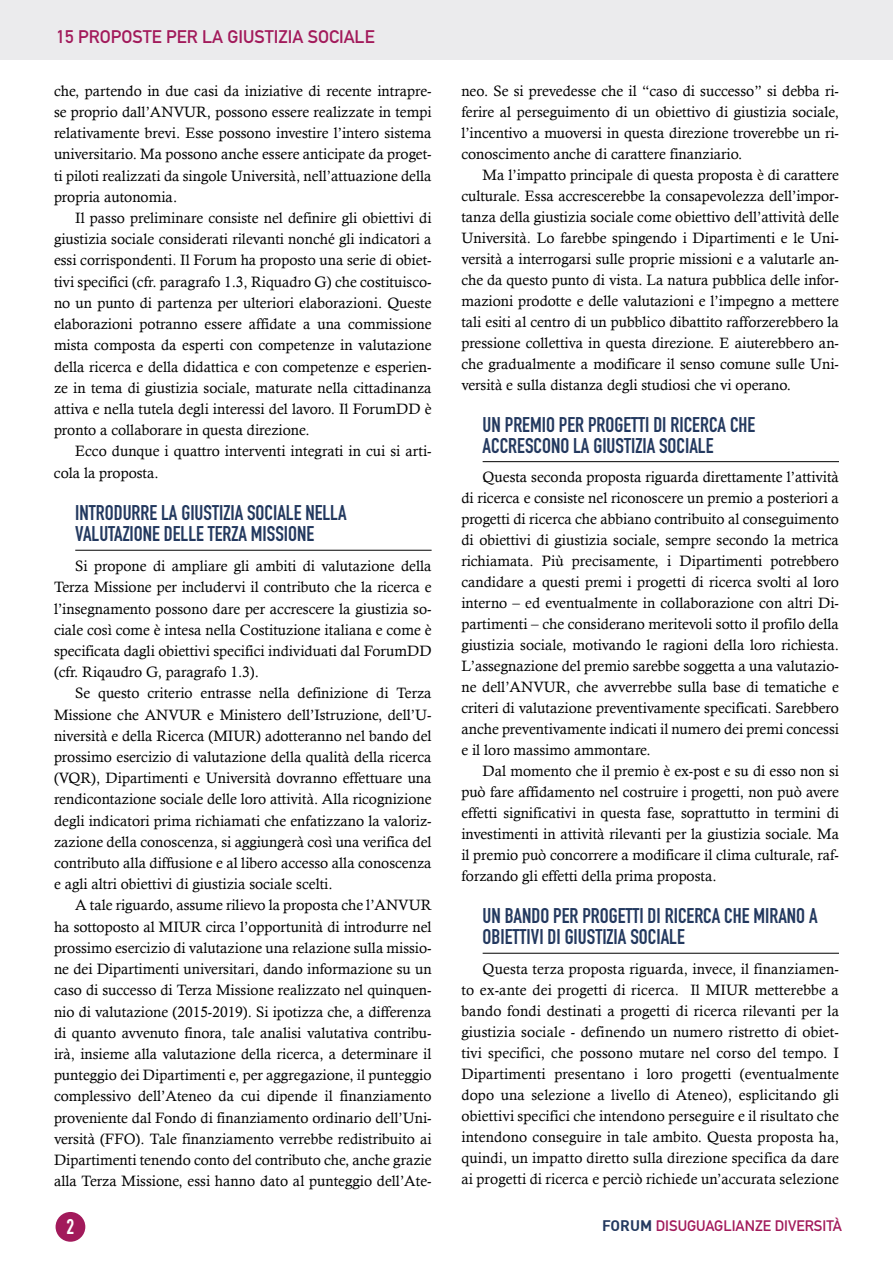
<style>
.page{position:relative;width:893px;height:1263px;background:#fff}
.page>*{position:absolute;margin:0;border:0;box-sizing:border-box;transform-origin:0 0}
.t1{font:21px/21px "DIN Engschrift Std";color:#23395f}
.t2{font:21px "DIN Engschrift Std";color:#fff}
.t3{font:18px "DIN Mittelschrift Std";color:#a21a5b}
.t4{font:15px/21.1px "Calisto";color:#000;text-align:justify}
.t5{font:15px "DIN Mittelschrift Std";color:#a21a5b}
.s1{font-family:"DIN";font-weight:700;color:#23395f}
</style>
<div class="page">
<div style="left:0;top:0;width:893px;height:60px;background:#ebebed"></div>
<div style="left:56px;top:1212px;width:29px;height:30px;background:#a21a5b;border-radius:50%"></div>
<hr style="left:75px;top:550px;width:357px;height:1px;background:#000">
<hr style="left:483px;top:461px;width:356px;height:1px;background:#000">
<hr style="left:483px;top:953px;width:356px;height:1px;background:#000">
<p class="t3" style="left:57px;top:26px;width:320px">15 PROPOSTE PER LA GIUSTIZIA SOCIALE</p>
<p class="t4" style="left:54px;top:80px;width:379px">che, partendo in due casi da iniziative di recente intrapre&shy;se proprio dall’ANVUR, possono essere realizzate in tempi relativamente brevi. Esse possono investire l’intero sistema universitario. Ma possono anche essere anticipate da proget&shy;ti piloti realizzati da singole Università, nell’attuazione della propria autonomia.</p>
<p class="t4" style="left:54px;top:207px;width:379px;text-indent:21px">Il passo preliminare consiste nel definire gli obiettivi di giustizia sociale considerati rilevanti nonché gli indicatori a essi corrispondenti. Il Forum ha proposto una serie di obiet&shy;tivi specifici (cfr. paragrafo 1.3, Riquadro G) che costituisco&shy;no un punto di partenza per ulteriori elaborazioni. Queste elaborazioni potranno essere affidate a una commissione mista composta da esperti con competenze in valutazione della ricerca e della didattica e con competenze e esperien&shy;ze in tema di giustizia sociale, maturate nella cittadinanza attiva e nella tutela degli interessi del lavoro. Il ForumDD è pronto a collaborare in questa direzione.</p>
<p class="t4" style="left:54px;top:440px;width:379px;text-indent:21px">Ecco dunque i quattro interventi integrati in cui si arti&shy;cola la proposta.</p>
<h1 class="t1" style="left:75px;top:502px;width:273px">INTRODURRE LA GIUSTIZIA SOCIALE NELLA<br>VALUTAZIONE DELLE TERZA MISSIONE</h1>
<p class="t4" style="left:54px;top:555px;width:379px;text-indent:21px">Si propone di ampliare gli ambiti di valutazione della Terza Missione per includervi il contributo che la ricerca e l’insegnamento possono dare per accrescere la giustizia so&shy;ciale così come è intesa nella Costituzione italiana e come è specificata dagli obiettivi specifici individuati dal ForumDD (cfr. Riqaudro G, paragrafo 1.3).</p>
<p class="t4" style="left:54px;top:682px;width:379px;text-indent:21px">Se questo criterio entrasse nella definizione di Terza Missione che ANVUR e Ministero dell’Istruzione, dell’U&shy;niversità e della Ricerca (MIUR) adotteranno nel bando del prossimo esercizio di valutazione della qualità della ricerca (VQR), Dipartimenti e Università dovranno effettuare una rendicontazione sociale delle loro attività. Alla ricognizione degli indicatori prima richiamati che enfatizzano la valoriz&shy;zazione della conoscenza, si aggiungerà così una verifica del contributo alla diffusione e al libero accesso alla conoscenza e agli altri obiettivi di giustizia sociale scelti.</p>
<p class="t4" style="left:54px;top:895px;width:379px;text-indent:21px">A tale riguardo, assume rilievo la proposta che l’ANVUR ha sottoposto al MIUR circa l’opportunità di introdurre nel prossimo esercizio di valutazione una relazione sulla missio&shy;ne dei Dipartimenti universitari, dando informazione su un caso di successo di Terza Missione realizzato nel quinquen&shy;nio di valutazione (2015-2019). Si ipotizza che, a differenza di quanto avvenuto finora, tale analisi valutativa contribu&shy;irà, insieme alla valutazione della ricerca, a determinare il punteggio dei Dipartimenti e, per aggregazione, il punteggio complessivo dell’Ateneo da cui dipende il finanziamento proveniente dal Fondo di finanziamento ordinario dell’Uni&shy;versità (FFO). Tale finanziamento verrebbe redistribuito ai Dipartimenti tenendo conto del contributo che, anche grazie alla Terza Missione, essi hanno dato al punteggio dell’Ate-</p>
<p class="t4" style="left:461px;top:80px;width:379px">neo. Se si prevedesse che il “caso di successo” si debba ri&shy;ferire al perseguimento di un obiettivo di giustizia sociale, l’incentivo a muoversi in questa direzione troverebbe un ri&shy;conoscimento anche di carattere finanziario.</p>
<p class="t4" style="left:461px;top:164px;width:379px;text-indent:21px">Ma l’impatto principale di questa proposta è di carattere culturale. Essa accrescerebbe la consapevolezza dell’impor&shy;tanza della giustizia sociale come obiettivo dell’attività delle Università. Lo farebbe spingendo i Dipartimenti e le Uni&shy;versità a interrogarsi sulle proprie missioni e a valutarle an&shy;che da questo punto di vista. La natura pubblica delle infor&shy;mazioni prodotte e delle valutazioni e l’impegno a mettere tali esiti al centro di un pubblico dibattito rafforzerebbero la pressione collettiva in questa direzione. E aiuterebbero an&shy;che gradualmente a modificare il senso comune sulle Uni&shy;versità e sulla distanza degli studiosi che vi operano.</p>
<h1 class="t1" style="left:483px;top:414px;width:274px">UN PREMIO PER PROGETTI DI RICERCA CHE<br>ACCRESCONO LA GIUSTIZIA SOCIALE</h1>
<p class="t4" style="left:461px;top:466px;width:379px;text-indent:21px">Questa seconda proposta riguarda direttamente l’attività di ricerca e consiste nel riconoscere un premio a posteriori a progetti di ricerca che abbiano contribuito al conseguimento di obiettivi di giustizia sociale, sempre secondo la metrica richiamata. Più precisamente, i Dipartimenti potrebbero candidare a questi premi i progetti di ricerca svolti al loro interno – ed eventualmente in collaborazione con altri Di&shy;partimenti – che considerano meritevoli sotto il profilo della giustizia sociale, motivando le ragioni della loro richiesta.<br>L’assegnazione del premio sarebbe soggetta a una valutazio&shy;ne dell’ANVUR, che avverrebbe sulla base di tematiche e criteri di valutazione preventivamente specificati. Sarebbero anche preventivamente indicati il numero dei premi concessi e il loro massimo ammontare.</p>
<p class="t4" style="left:461px;top:760px;width:379px;text-indent:21px">Dal momento che il premio è ex-post e su di esso non si può fare affidamento nel costruire i progetti, non può avere effetti significativi in questa fase, soprattutto in termini di investimenti in attività rilevanti per la giustizia sociale. Ma il premio può concorrere a modificare il clima culturale, raf&shy;forzando gli effetti della prima proposta.</p>
<h1 class="t1" style="left:483px;top:906px;width:336px">UN BANDO PER PROGETTI DI RICERCA CHE MIRANO A<br>OBIETTIVI DI GIUSTIZIA SOCIALE</h1>
<p class="t4" style="left:461px;top:958px;width:379px;text-indent:21px">Questa terza proposta riguarda, invece, il finanziamen&shy;to ex-ante dei progetti di ricerca. Il MIUR metterebbe a bando fondi destinati a progetti di ricerca rilevanti per la giustizia sociale - definendo un numero ristretto di obiet&shy;tivi specifici, che possono mutare nel corso del tempo. I Dipartimenti presentano i loro progetti (eventualmente dopo una selezione a livello di Ateneo), esplicitando gli obiettivi specifici che intendono perseguire e il risultato che intendono conseguire in tale ambito. Questa proposta ha, quindi, un impatto diretto sulla direzione specifica da dare ai progetti di ricerca e perciò richiede un’accurata selezione</p>
<h1 class="t2" style="left:67px;top:1214px;width:9px">2</h1>
<p class="t5" style="left:602px;top:1217px;width:241px"><span class="s1">FORUM</span> DISUGUAGLIANZE DIVERSITÀ</p>
</div>
